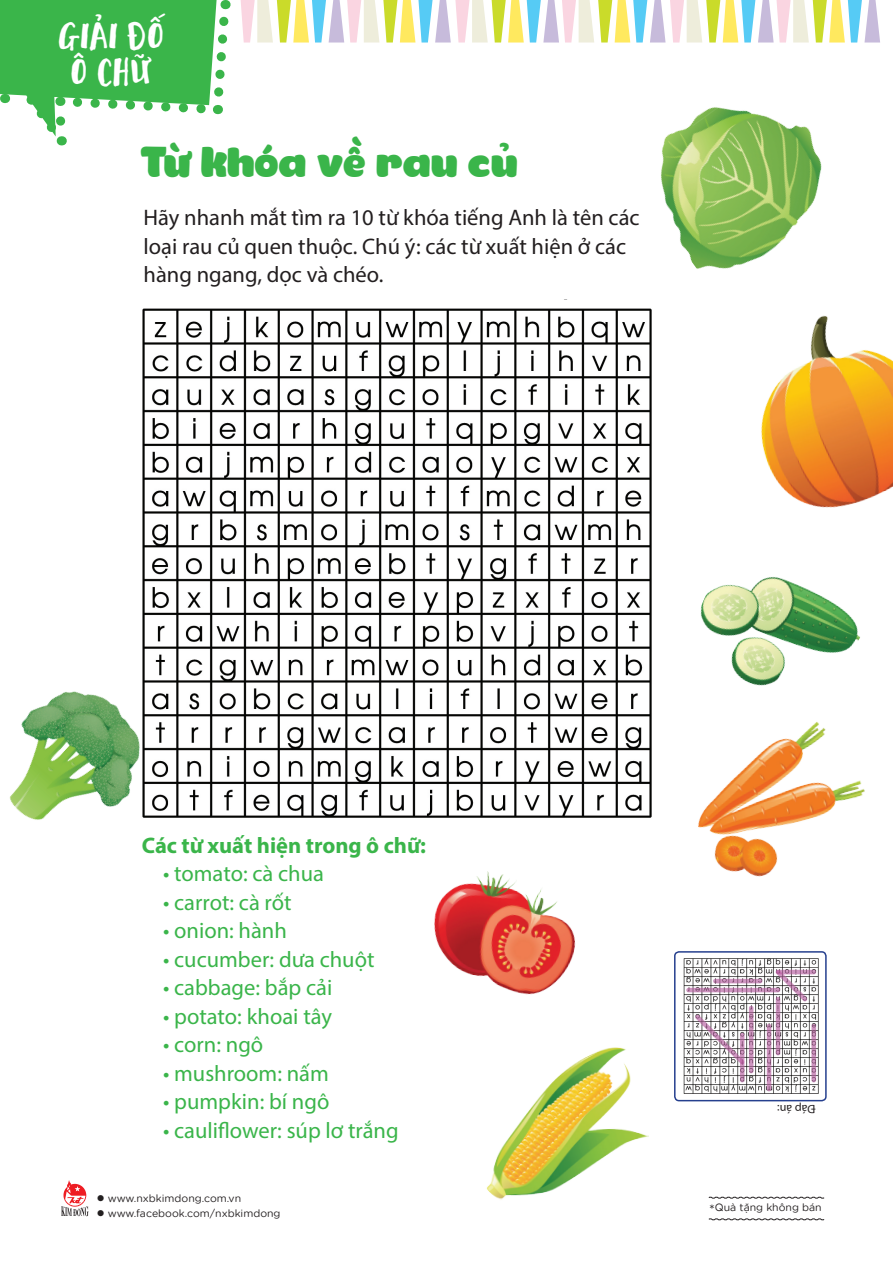
<style>
.page{position:relative;width:893px;height:1263px;background:#fff}
.page>*{position:absolute;margin:0;border:0;box-sizing:border-box;transform-origin:0 0}
.t1{font:42px "i Ciel Pony";color:#3ab54a}
.t2{font:36.9px "i Ciel KL Lemon Biscuit";color:#fff}
.t3{font:22.5px "Myriad Pro";color:#3ab54a}
.t4{font:22.5px/28.5px "Myriad Pro";color:#231f20}
.t5{font:700 22.5px "Myriad Pro";color:#3ab54a}
.t6{font:12px "Myriad Pro";color:#231f20}
.t7{font:10.5px "SVN Gotham Rounded";color:#231f20}
.s1{font-size:13.5px}
</style>
<div class="page">
<svg style="left:708px;top:1196px;width:117px;height:3px"></svg>
<svg style="left:708px;top:1218px;width:117px;height:2px"></svg>
<svg style="left:61px;top:1180px;width:28px;height:36px"></svg>
<img style="left:142px;top:308px;width:510px;height:510px">
<div style="left:674px;top:951px;width:153px;height:150px;border:2px solid #253f8e;border-radius:4px"></div>
<img style="left:683px;top:958px;width:136px;height:136px">
<svg style="left:241px;top:0;width:639px;height:43px"></svg>
<svg style="left:0;top:0;width:231px;height:146px"></svg>
<img style="left:700px;top:577px;width:160px;height:109px">
<img style="left:434px;top:871px;width:142px;height:124px">
<img style="left:661px;top:107px;width:161px;height:162px">
<img style="left:761px;top:315px;width:132px;height:193px">
<img style="left:9px;top:652px;width:170px;height:168px">
<img style="left:698px;top:722px;width:167px;height:155px">
<img style="left:486px;top:1047px;width:163px;height:153px">
<p class="t2" style="left:58px;top:6px;width:108px">Giải đố</p>
<p class="t2" style="left:71px;top:42px;width:82px">Ô CHỮ</p>
<p class="t1" style="left:144px;top:138px;width:374px">Từ khóa về rau củ</p>
<p class="t4" style="left:144px;top:203px;width:498px">Hãy nhanh mắt tìm ra 10 từ khóa tiếng Anh là tên các loại rau củ quen thuộc. Chú ý: các từ xuất hiện ở các hàng ngang, dọc và chéo.</p>
<p class="t5" style="left:142px;top:831px;width:286px">Các từ xuất hiện trong ô chữ:</p>
<p class="t3" style="left:163px;top:860px;width:162px">• tomato: cà chua</p>
<p class="t3" style="left:163px;top:888px;width:130px">• carrot: cà rốt</p>
<p class="t3" style="left:163px;top:917px;width:125px">• onion: hành</p>
<p class="t3" style="left:163px;top:945px;width:213px">• cucumber: dưa chuột</p>
<p class="t3" style="left:163px;top:974px;width:171px">• cabbage: bắp cải</p>
<p class="t3" style="left:163px;top:1002px;width:170px">• potato: khoai tây</p>
<p class="t3" style="left:163px;top:1031px;width:102px">• corn: ngô</p>
<p class="t3" style="left:163px;top:1059px;width:167px">• mushroom: nấm</p>
<p class="t3" style="left:163px;top:1088px;width:168px">• pumpkin: bí ngô</p>
<p class="t3" style="left:163px;top:1116px;width:237px">• cauliflower: súp lơ trắng</p>
<p class="t7" style="left:97px;top:1190px;width:146px">● www.nxbkimdong.com.vn</p>
<p class="t7" style="left:97px;top:1205px;width:185px">● www.facebook.com/nxbkimdong</p>
<p class="t6" style="left:815px;top:1117px;width:40px;rotate:-180deg">Đáp án:</p>
<p class="t7" style="left:709px;top:1200px;width:114px"><span class="s1">*</span>Quà tặng không bán</p>
</div>
